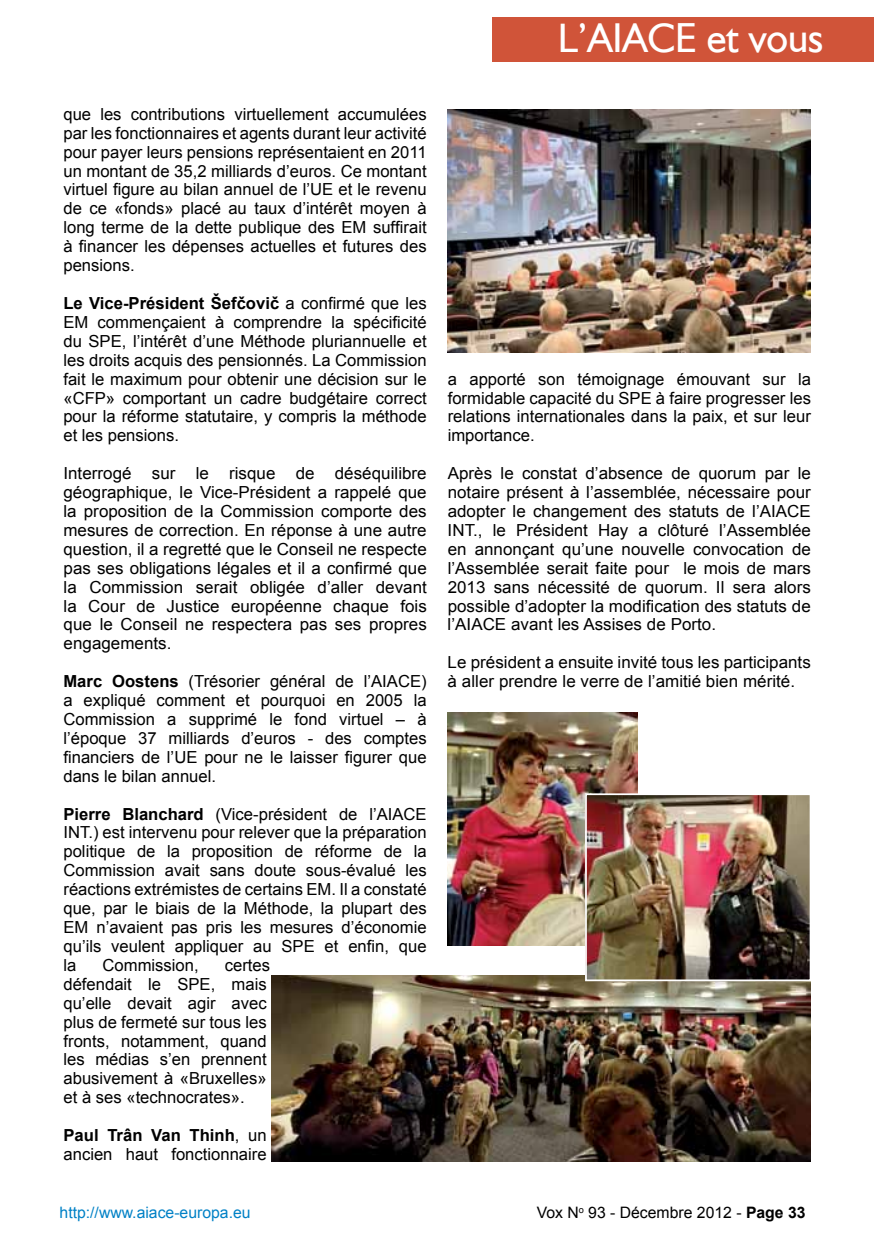
<style>
.page{position:relative;width:874px;height:1241px;background:#fff}
.page>*{position:absolute;margin:0;border:0;box-sizing:border-box;transform-origin:0 0}
.t1{font:42px "Humanist 521 BT";letter-spacing:-.005em;color:#fff;scale:.96 1}
.t2{font:16.62px/18.9px "Arial";color:#000;text-align:justify}
.t3{font:15.75px "Arial";color:#000}
.t4{font:15.75px "Arial";color:#0081c6}
.s1{font-weight:700}
</style>
<div class="page">
<img style="left:447px;top:109px;width:363px;height:243px">
<img style="left:272px;top:975px;width:538px;height:186px">
<img style="left:447px;top:712px;width:189px;height:233px">
<img style="left:587px;top:796px;width:221px;height:182px">
<div style="left:584px;top:793px;width:227px;height:188px;border:2px solid #fff"></div>
<div style="left:492px;top:17px;width:381px;height:45px;background:#d05439"></div>
<h1 class="t1" style="left:557px;top:12px;width:278px">L’AIACE et vous</h1>
<p class="t2" style="left:63px;top:105px;width:364px">que les contributions virtuellement accumulées par les fonctionnaires et agents durant leur activité pour payer leurs pensions représentaient en 2011 un montant de 35,2 milliards d’euros. Ce montant virtuel figure au bilan annuel de l’UE et le revenu de ce «fonds» placé au taux d’intérêt moyen à long terme de la dette publique des EM suffirait à financer les dépenses actuelles et futures des pensions.</p>
<p class="t2" style="left:63px;top:294px;width:364px"><span class="s1">Le Vice-Président Šefčovič</span> a confirmé que les EM commençaient à comprendre la spécificité du SPE, l’intérêt d’une Méthode pluriannuelle et les droits acquis des pensionnés. La Commission fait le maximum pour obtenir une décision sur le «CFP» comportant un cadre budgétaire correct pour la réforme statutaire, y compris la méthode et les pensions.</p>
<p class="t2" style="left:63px;top:464px;width:365px">Interrogé sur le risque de déséquilibre géographique, le Vice-Président a rappelé que la proposition de la Commission comporte des mesures de correction. En réponse à une autre question, il a regretté que le Conseil ne respecte pas ses obligations légales et il a confirmé que la Commission serait obligée d’aller devant la Cour de Justice européenne chaque fois que le Conseil ne respectera pas ses propres engagements.</p>
<p class="t2" style="left:63px;top:672px;width:364px"><span class="s1">Marc Oostens</span> (Trésorier général de l’AIACE) a expliqué comment et pourquoi en 2005 la Commission a supprimé le fond virtuel – à l’époque 37 milliards d’euros - des comptes financiers de l’UE pour ne le laisser figurer que dans le bilan annuel.</p>
<p class="t2" style="left:63px;top:804px;width:364px"><span class="s1">Pierre Blanchard</span> (Vice-président de l’AIACE INT.) est intervenu pour relever que la préparation politique de la proposition de réforme de la Commission avait sans doute sous-évalué les réactions extrémistes de certains EM. Il a constaté que, par le biais de la Méthode, la plupart des EM n’avaient pas pris les mesures d’économie qu’ils veulent appliquer au SPE et enfin, que la</p>
<p class="t2" style="left:102px;top:955px;width:98px">Commission,</p>
<p class="t2" style="left:63px;top:955px;width:208px;text-align:left;text-indent:161px">certes défendait le SPE, mais qu’elle devait agir avec plus de fermeté sur tous les fronts, notamment, quand les médias s’en prennent abusivement à «Bruxelles» et à ses «technocrates».</p>
<p class="t2" style="left:63px;top:1125px;width:204px"><span class="s1">Paul Trân Van Thinh</span>, un ancien haut fonctionnaire</p>
<p class="t2" style="left:447px;top:369px;width:364px">a apporté son témoignage émouvant sur la formidable capacité du SPE à faire progresser les relations internationales dans la paix, et sur leur importance.</p>
<p class="t2" style="left:447px;top:464px;width:364px">Après le constat d’absence de quorum par le notaire présent à l’assemblée, nécessaire pour adopter le changement des statuts de l’AIACE INT., le Président Hay a clôturé l’Assemblée en annonçant qu’une nouvelle convocation de l’Assemblée serait faite pour le mois de mars 2013 sans nécessité de quorum. Il sera alors possible d’adopter la modification des statuts de l’AIACE avant les Assises de Porto.</p>
<p class="t2" style="left:447px;top:653px;width:364px">Le président a ensuite invité tous les participants à aller prendre le verre de l’amitié bien mérité.</p>
<p class="t4" style="left:60px;top:1201px;width:192px">http://www.aiace-europa.eu</p>
<p class="t3" style="left:536px;top:1201px;width:270px">Vox N<sup>o</sup> 93 - Décembre 2012 - <span class="s1">Page 33</span></p>
</div>
